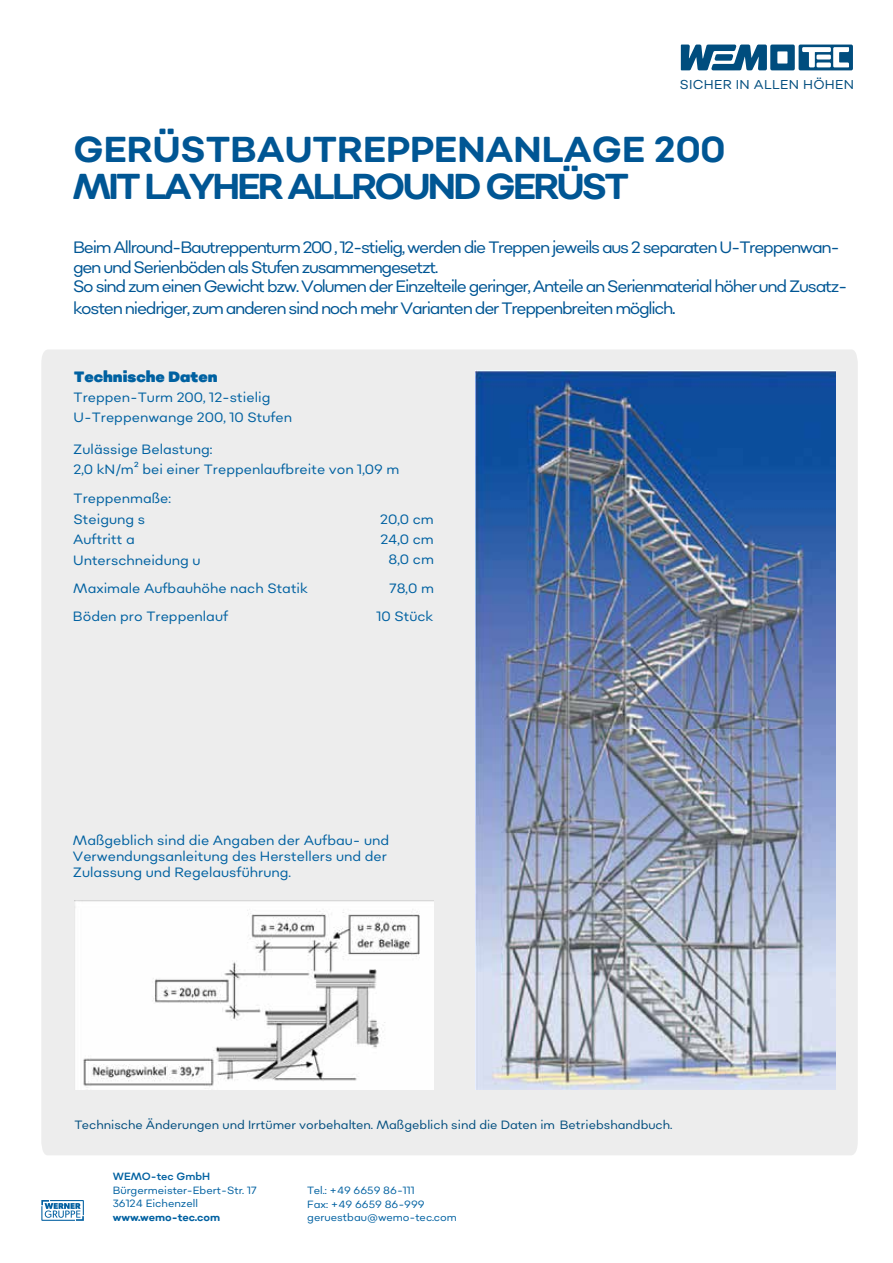
<style>
.page{position:relative;width:893px;height:1263px;background:#fff}
.page>*{position:absolute;margin:0;border:0;box-sizing:border-box;transform-origin:0 0}
.t1{font:700 36px "Sonny Vol 2";color:#005694}
.t2{font:700 36px "Sonny Vol 2";letter-spacing:-.075em;color:#005694}
.t3{font:16.5px/19.8px "Sonny Vol 2";letter-spacing:-.075em;color:#005694}
.t4{font:900 15px "Sonny Vol 2";color:#0061a1}
.t5{font:13.5px/16.2px "Sonny Vol 2";color:#0061a1}
.t6{font:12.9px "Sonny Vol 2";letter-spacing:.025em;color:#004d7e}
.t7{font:12px "Sonny Vol 2";color:#004d7e}
.t8{font:10.5px/13.5px "Sonny Vol 2";color:#0061a1}
.t9{font:700 10.5px "Sonny Vol 2";color:#0061a1}
.t10{font:10.5px "Sonny Vol 2";color:#0061a1}
.s1{font-size:18px}
</style>
<div class="page">
<div style="left:41px;top:350px;width:817px;height:805px;background:#ededed"></div>
<img style="left:74px;top:900px;width:359px;height:189px">
<img style="left:476px;top:370px;width:360px;height:719px">
<svg style="left:681px;top:45px;width:172px;height:25px"></svg>
<svg style="left:41px;top:1200px;width:43px;height:21px"></svg>
<p class="t6" style="left:680px;top:76px;width:176px">SICHER IN ALLEN HÖHEN</p>
<h1 class="t1" style="left:73px;top:126px;width:654px">GERÜSTBAUTREPPENANLAGE 200</h1>
<h1 class="t2" style="left:73px;top:163px;width:558px">MIT LAYHER ALLROUND GERÜST</h1>
<p class="t3" style="left:73px;top:237px;width:776px">Beim Allround-Bautreppenturm 200 , 12-stielig, werden die Treppen jeweils aus 2 separaten U-Treppenwan&shy;gen und Serienböden als Stufen zusammengesetzt.<br>So sind zum einen Gewicht bzw. Volumen der Einzelteile geringer, Anteile an Serienmaterial höher und Zusatz-</p>
<p class="t3" style="left:73px;top:298px;width:604px">kosten niedriger, zum anderen sind noch mehr Varianten der Treppenbreiten möglich<span class="s1">.</span></p>
<p class="t4" style="left:74px;top:366px;width:145px">Technische Daten</p>
<p class="t5" style="left:74px;top:409px;width:220px">U-Treppenwange 200, 10 Stufen</p>
<p class="t5" style="left:73px;top:439px;width:327px;line-height:20px">Zulässige Belastung:<br>2,0 kN/m² bei einer Treppenlaufbreite von 1,09 m</p>
<p class="t5" style="left:74px;top:487px;width:99px;line-height:21px">Treppenmaße:<br>Steigung s</p>
<p class="t5" style="left:74px;top:389px;width:198px">Treppen-Turm 200, 12-stielig</p>
<p class="t5" style="left:380px;top:511px;width:55px">20,0 cm</p>
<p class="t5" style="left:73px;top:531px;width:63px">Auftritt a</p>
<p class="t5" style="left:380px;top:531px;width:55px">24,0 cm</p>
<p class="t5" style="left:73px;top:552px;width:129px">Unterschneidung u</p>
<p class="t5" style="left:389px;top:551px;width:47px">8,0 cm</p>
<p class="t5" style="left:73px;top:580px;width:236px">Maximale Aufbauhöhe nach Statik</p>
<p class="t5" style="left:390px;top:579px;width:46px">78,0 m</p>
<p class="t5" style="left:73px;top:608px;width:157px">Böden pro Treppenlauf</p>
<p class="t5" style="left:377px;top:608px;width:58px">10 Stück</p>
<p class="t5" style="left:73px;top:832px;width:318px">Maßgeblich sind die Angaben der Aufbau- und<br>Verwendungsanleitung des Herstellers und der<br>Zulassung und Regelausführung.</p>
<p class="t7" style="left:74px;top:1117px;width:599px">Technische Änderungen und Irrtümer vorbehalten. Maßgeblich sind die Daten im Betriebshandbuch.</p>
<p class="t10" style="left:113px;top:1170px;width:99px">WEMO-tec GmbH</p>
<p class="t8" style="left:113px;top:1183px;width:145px">Bürgermeister-Ebert-Str. 17<br>36124 Eichenzell</p>
<p class="t9" style="left:113px;top:1212px;width:109px">www.wemo-tec.com</p>
<p class="t8" style="left:307px;top:1183px;width:151px">Tel.: +49 6659 86-111<br>Fax: +49 6659 86-999 geruestbau@wemo-tec.com</p>
</div>
